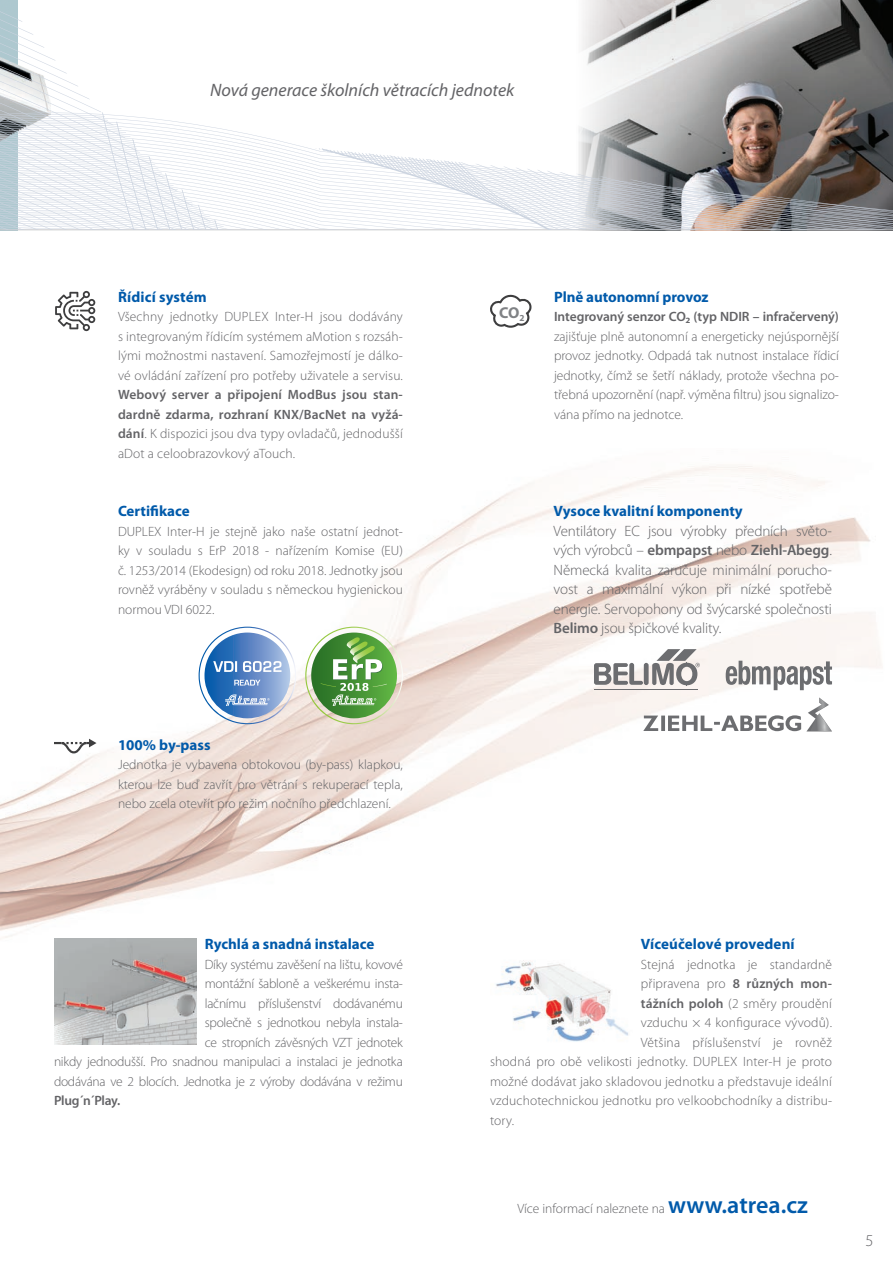
<style>
.page{position:relative;width:893px;height:1263px;background:#fff}
.page>*{position:absolute;margin:0;border:0;box-sizing:border-box;transform-origin:0 0}
.t1{font:italic 18px "Myriad Pro";color:#636366}
.t2{font:300 16.5px "Myriad Pro";color:#636366}
.t3{font:700 15.75px "Myriad Pro";color:#808285}
.t4{font:300 15px/19.5px "Myriad Pro";letter-spacing:-.01em;color:#636366;text-align:justify}
.t5{font:700 15px "Myriad Pro";color:#015aaa}
.t6{font:300 13.5px/19.5px "Myriad Pro";color:#636366;text-align:justify}
.t7{font:300 13.5px "Myriad Pro";letter-spacing:-.02em;color:#636366}
.t8{font:600 13.5px "Myriad Pro";letter-spacing:-.02em;color:#636366}
.s1{font-weight:600}
.s2{font-weight:600;font-size:24px;color:#015aaa}
</style>
<div class="page">
<img style="left:0;top:466px;width:882px;height:493px">
<img style="left:585px;top:0;width:308px;height:7px">
<hr style="left:0;top:230px;width:893px;height:1px;background:#c7c8ca">
<svg style="left:0;top:7px;width:893px;height:223px"></svg>
<svg style="left:199px;top:627px;width:97px;height:97px"></svg>
<svg style="left:305px;top:627px;width:98px;height:97px"></svg>
<svg style="left:55px;top:291px;width:40px;height:40px"></svg>
<svg style="left:54px;top:739px;width:43px;height:15px"></svg>
<svg style="left:490px;top:294px;width:42px;height:34px"></svg>
<hr style="left:594px;top:689px;width:103px;height:1px;background:#6c6d70">
<div style="left:644px;top:663px;width:5px;height:22px;background:#6c6d70;border-radius:2px"></div>
<svg style="left:594px;top:663px;width:49px;height:22px"></svg>
<svg style="left:652px;top:649px;width:48px;height:36px"></svg>
<svg style="left:726px;top:661px;width:106px;height:29px"></svg>
<svg style="left:643px;top:697px;width:189px;height:35px"></svg>
<img style="left:54px;top:938px;width:142px;height:106px">
<img style="left:490px;top:938px;width:142px;height:104px">
<p class="t1" style="left:210px;top:81px;width:306px">Nová generace školních větracích jednotek</p>
<p class="t5" style="left:118px;top:288px;width:90px">Řídicí systém</p>
<p class="t6" style="left:118px;top:307px;width:286px">Všechny jednotky DUPLEX Inter-H jsou dodávány s integrovaným řídicím systémem aMotion s rozsáh&shy;lými možnostmi nastavení. Samozřejmostí je dálko&shy;vé ovládání zařízení pro potřeby uživatele a servisu.<br><span class="s1">Webový server a připojení ModBus jsou stan&shy;dardně zdarma, rozhraní KNX/BacNet na vyžá&shy;dání</span>. K dispozici jsou dva typy ovladačů, jednodušší aDot a celoobrazovkový aTouch.</p>
<p class="t5" style="left:118px;top:503px;width:73px">Certifikace</p>
<p class="t6" style="left:118px;top:522px;width:286px">DUPLEX Inter-H je stejně jako naše ostatní jednot&shy;ky v souladu s ErP 2018 - nařízením Komise (EU) č. 1253/2014 (Ekodesign) od roku 2018. Jednotky jsou rovněž vyráběny v souladu s německou hygienickou normou VDI 6022.</p>
<p class="t5" style="left:118px;top:736px;width:94px">100% by-pass</p>
<p class="t6" style="left:118px;top:755px;width:286px">Jednotka je vybavena obtokovou (by-pass) klapkou, kterou lze buď zavřít pro větrání s rekuperací tepla, nebo zcela otevřít pro režim nočního předchlazení.</p>
<p class="t5" style="left:205px;top:936px;width:171px">Rychlá a snadná instalace</p>
<p class="t7" style="left:205px;top:957px;width:200px">Díky systému zavěšení na lištu, kovové</p>
<p class="t7" style="left:205px;top:976px;width:200px">montážní šabloně a veškerému insta-</p>
<p class="t7" style="left:205px;top:996px;width:200px">lačnímu příslušenství dodávanému</p>
<p class="t7" style="left:205px;top:1015px;width:200px">společně s jednotkou nebyla instala-</p>
<p class="t7" style="left:205px;top:1035px;width:200px">ce stropních závěsných VZT jednotek</p>
<p class="t7" style="left:54px;top:1054px;width:350px">nikdy jednodušší. Pro snadnou manipulaci a instalaci je jednotka</p>
<p class="t7" style="left:54px;top:1074px;width:350px">dodávána ve 2 blocích. Jednotka je z výroby dodávána v režimu</p>
<p class="t8" style="left:54px;top:1093px;width:68px">Plug´n´Play.</p>
<p class="t3" style="left:499px;top:303px;width:27px">CO<sub>2</sub></p>
<p class="t5" style="left:554px;top:288px;width:156px">Plně autonomní provoz</p>
<p class="t6" style="left:554px;top:307px;width:286px"><span class="s1">Integrovaný senzor CO₂ (typ NDIR – infračervený) </span>zajišťuje plně autonomní a energeticky nejúspornější provoz jednotky. Odpadá tak nutnost instalace řídicí jednotky, čímž se šetří náklady, protože všechna po&shy;třebná upozornění (např. výměna filtru) jsou signalizo&shy;vána přímo na jednotce.</p>
<p class="t5" style="left:554px;top:503px;width:191px">Vysoce kvalitní komponenty</p>
<p class="t4" style="left:554px;top:521px;width:280px">Ventilátory EC jsou výrobky předních světo&shy;vých výrobců – <span class="s1">ebmpapst</span> nebo <span class="s1">Ziehl-Abegg</span>.<br>Německá kvalita zaručuje minimální porucho&shy;vost a maximální výkon při nízké spotřebě energie. Servopohony od švýcarské společnosti <span class="s1">Belimo</span> jsou špičkové kvality.</p>
<p class="t5" style="left:641px;top:936px;width:155px">Víceúčelové provedení</p>
<p class="t6" style="left:641px;top:955px;width:193px">Stejná jednotka je standardně</p>
<p class="t6" style="left:641px;top:974px;width:193px">připravena pro <span class="s1">8 různých mon-</span></p>
<p class="t6" style="left:641px;top:994px;width:193px"><span class="s1">tážních poloh</span> (2 směry proudění</p>
<p class="t6" style="left:641px;top:1013px;width:193px">vzduchu × 4 konfigurace vývodů).</p>
<p class="t6" style="left:641px;top:1033px;width:193px">Většina příslušenství je rovněž</p>
<p class="t6" style="left:490px;top:1052px;width:343px">shodná pro obě velikosti jednotky. DUPLEX Inter-H je proto</p>
<p class="t6" style="left:490px;top:1072px;width:343px">možné dodávat jako skladovou jednotku a představuje ideální</p>
<p class="t6" style="left:490px;top:1091px;width:343px">vzduchotechnickou jednotku pro velkoobchodníky a distribu-</p>
<p class="t6" style="left:490px;top:1111px;width:26px">tory.</p>
<p class="t6" style="left:517px;top:1199px;width:292px">Více informací naleznete na <span class="s2">www.atrea.cz</span></p>
<p class="t2" style="left:865px;top:1231px;width:10px">5</p>
</div>
